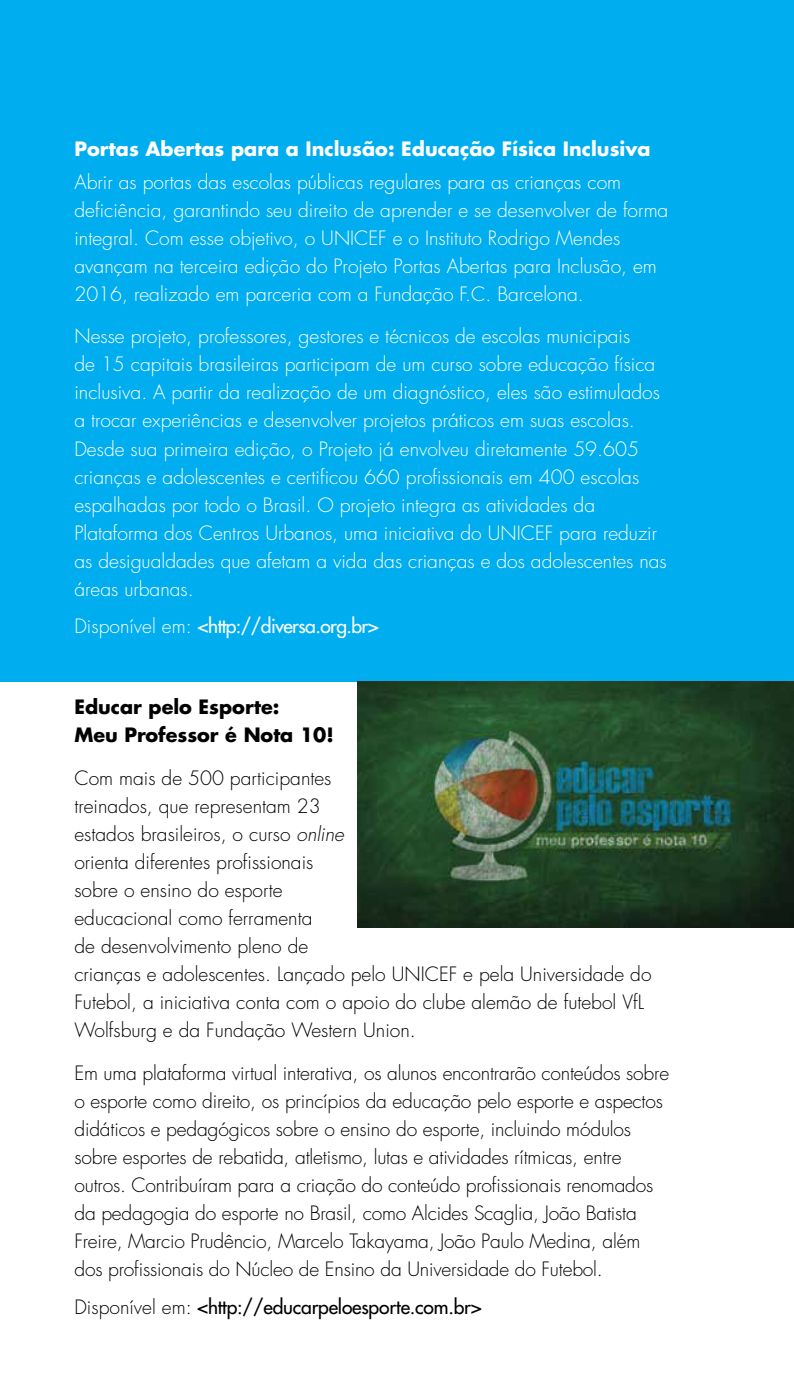
<style>
.page{position:relative;width:794px;height:1389px;background:#fff}
.page>*{position:absolute;margin:0;border:0;box-sizing:border-box;transform-origin:0 0}
.t1{font:300 19.25px/28px "Futura";color:#fff}
.t2{font:300 19.25px/28px "Futura";letter-spacing:-.01em;color:#000}
.t3{font:700 19.25px "Futura";color:#fff}
.t4{font:19.25px "Futura";letter-spacing:-.01em;color:#000}
.t5{font:700 19.25px/28px "Futura";color:#000}
.t6{font:19.25px "Futura";letter-spacing:-.03em;color:#fff}
.s1{font-weight:300}
.s2{font-style:italic}
</style>
<div class="page">
<div style="left:0;top:0;width:794px;height:682px;background:#00aeef"></div>
<img style="left:357px;top:682px;width:437px;height:246px">
<p class="t3" style="left:74px;top:135px;width:577px">Portas Abertas para a Inclusão: Educação Física Inclusiva</p>
<p class="t1" style="left:74px;top:168px;width:595px">Abrir as portas das escolas públicas regulares para as crianças com deficiência, garantindo seu direito de aprender e se desenvolver de forma integral. Com esse objetivo, o UNICEF e o Instituto Rodrigo Mendes avançam na terceira edição do Projeto Portas Abertas para Inclusão, em 2016, realizado em parceria com a Fundação F.C. Barcelona.</p>
<p class="t1" style="left:74px;top:323px;width:594px">Nesse projeto, professores, gestores e técnicos de escolas municipais<br>de 15 capitais brasileiras participam de um curso sobre educação física inclusiva. A partir da realização de um diagnóstico, eles são estimulados a trocar experiências e desenvolver projetos práticos em suas escolas.<br>Desde sua primeira edição, o Projeto já envolveu diretamente 59.605 crianças e adolescentes e certificou 660 profissionais em 400 escolas espalhadas por todo o Brasil. O projeto integra as atividades da Plataforma dos Centros Urbanos, uma iniciativa do UNICEF para reduzir as desigualdades que afetam a vida das crianças e dos adolescentes nas áreas urbanas.</p>
<p class="t6" style="left:74px;top:614px;width:306px"><span class="s1">Disponível em:</span> &lt;http://diversa.org.br&gt;</p>
<p class="t5" style="left:74px;top:693px;width:261px">Educar pelo Esporte:<br>Meu Professor é Nota 10!</p>
<p class="t2" style="left:74px;top:764px;width:578px">Com mais de 500 participantes<br>treinados, que representam 23<br>estados brasileiros, o curso <span class="s2">online<br></span>orienta diferentes profissionais<br>sobre o ensino do esporte<br>educacional como ferramenta<br>de desenvolvimento pleno de<br>crianças e adolescentes. Lançado pelo UNICEF e pela Universidade do Futebol, a iniciativa conta com o apoio do clube alemão de futebol VfL Wolfsburg e da Fundação Western Union.</p>
<p class="t2" style="left:74px;top:1059px;width:596px">Em uma plataforma virtual interativa, os alunos encontrarão conteúdos sobre o esporte como direito, os princípios da educação pelo esporte e aspectos didáticos e pedagógicos sobre o ensino do esporte, incluindo módulos sobre esportes de rebatida, atletismo, lutas e atividades rítmicas, entre outros. Contribuíram para a criação do conteúdo profissionais renomados da pedagogia do esporte no Brasil, como Alcides Scaglia, João Batista Freire, Marcio Prudêncio, Marcelo Takayama, João Paulo Medina, além dos profissionais do Núcleo de Ensino da Universidade do Futebol.</p>
<p class="t4" style="left:74px;top:1294px;width:409px"><span class="s1">Disponível em:</span> &lt;http://educarpeloesporte.com.br&gt;</p>
</div>
